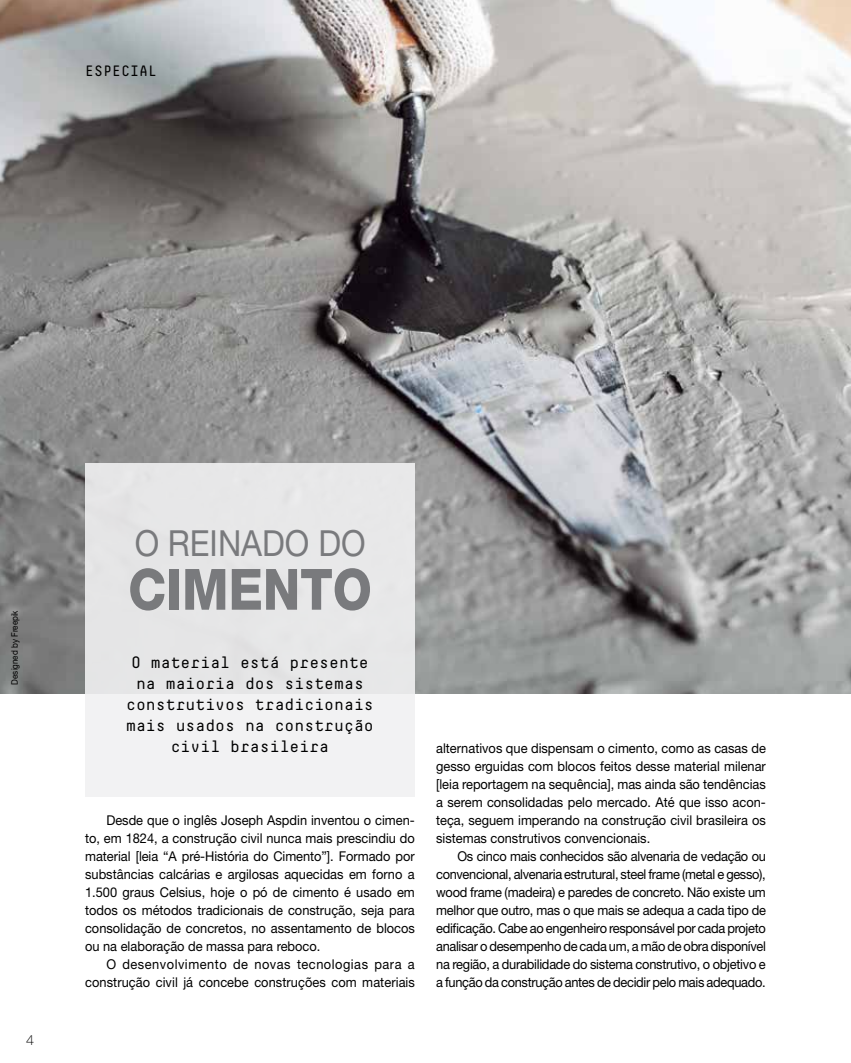
<style>
.page{position:relative;width:851px;height:1063px;background:#fff}
.page>*{position:absolute;margin:0;border:0;box-sizing:border-box;transform-origin:0 0}
.t1{font:800 57px "Helvetica Neue LT Std";color:#6d6e71;scale:.88 1}
.t2{font:36px "Helvetica Neue LT Std";color:#6d6e71;scale:.89 1}
.t3{font:16.5px/21px "Decima Mono Pro";color:#000;text-align:center}
.t4{font:15px "Decima Mono Pro";color:#000}
.t5{font:13.5px/18px "Helvetica Neue LT Std";color:#000;text-align:justify;scale:.95 1}
.t6{font:300 13.5px "Open Sans";color:#000}
.t7{font:9px "Helvetica Neue LT Std";color:#000;scale:.9 1}
</style>
<div class="page">
<hr style="left:850px;top:0;width:1px;height:1063px;background:#f1f1f2">
<img style="left:0;top:0;width:850px;height:693px">
<div style="left:85px;top:463px;width:330px;height:334px;background:#e7e8e8"></div>
<p class="t4" style="left:85px;top:62px;width:73px">ESPECIAL</p>
<p class="t7" style="left:9px;top:685px;width:84px;rotate:-90deg">Designed by Freepik</p>
<p class="t6" style="left:26px;top:1031px;width:9px">4</p>
<h2 class="t2" style="left:134px;top:522px;width:261px">O REINADO DO</h2>
<h1 class="t1" style="left:128px;top:556px;width:278px">CIMENTO</h1>
<p class="t3" style="left:126px;top:652px;width:249px">O material está presente na maioria dos sistemas construtivos tradicionais mais usados na construção civil brasileira</p>
<p class="t5" style="left:85px;top:811px;width:348px;text-indent:21px">Desde que o inglês Joseph Aspdin inventou o cimen&shy;to, em 1824, a construção civil nunca mais prescindiu do material [leia “A pré-História do Cimento”]. Formado por substâncias calcárias e argilosas aquecidas em forno a 1.500 graus Celsius, hoje o pó de cimento é usado em todos os métodos tradicionais de construção, seja para consolidação de concretos, no assentamento de blocos ou na elaboração de massa para reboco.</p>
<p class="t5" style="left:85px;top:955px;width:349px;text-align:right">O desenvolvimento de novas tecnologias para a construção civil já concebe construções com materiais</p>
<p class="t5" style="left:436px;top:739px;width:348px">alternativos que dispensam o cimento, como as casas de gesso erguidas com blocos feitos desse material milenar [leia reportagem na sequência], mas ainda são tendências a serem consolidadas pelo mercado. Até que isso acon&shy;teça, seguem imperando na construção civil brasileira os sistemas construtivos convencionais.</p>
<p class="t5" style="left:436px;top:847px;width:348px;text-indent:21px">Os cinco mais conhecidos são alvenaria de vedação ou convencional, alvenaria estrutural, steel frame (metal e gesso), wood frame (madeira) e paredes de concreto. Não existe um melhor que outro, mas o que mais se adequa a cada tipo de edificação. Cabe ao engenheiro responsável por cada projeto analisar o desempenho de cada um, a mão de obra disponível na região, a durabilidade do sistema construtivo, o objetivo e a função da construção antes de decidir pelo mais adequado.</p>
</div>
